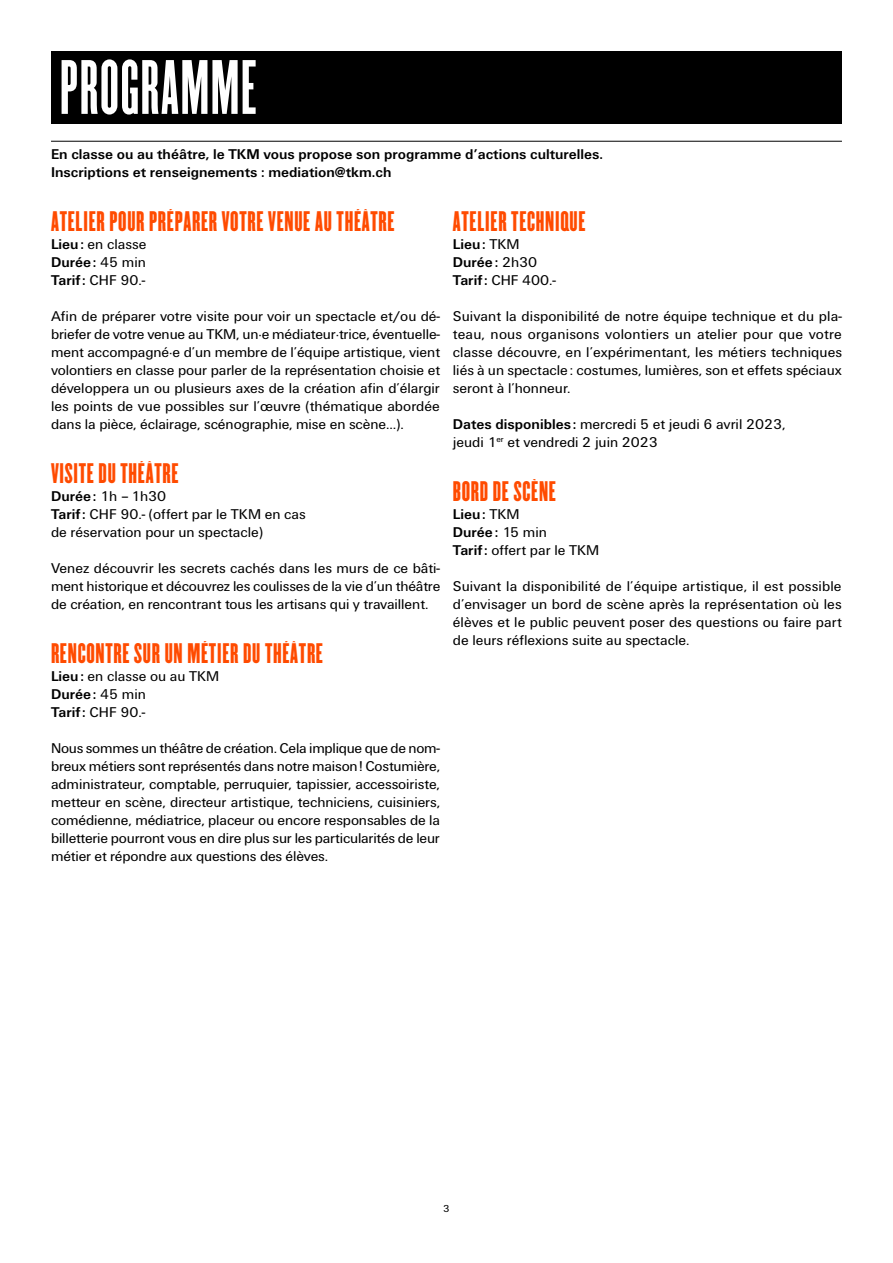
<style>
.page{position:relative;width:893px;height:1263px;background:#fff}
.page>*{position:absolute;margin:0;border:0;box-sizing:border-box;transform-origin:0 0}
.t1{font:67.2px "TKM Champion Bantamweight Accents Bantamweight Accents";letter-spacing:.03em;color:#fff}
.t2{font:24.75px "TKM Champion Featherweight Accents Featherweight Accents";letter-spacing:.03em;color:#ff4b00}
.t3{font:14.7px/18px "Unitus T";color:#000;text-align:justify}
.t4{font:700 14.7px/18px "Unitus T";color:#000}
.t5{font:10.5px "Unitus T";color:#000}
.s1{font-weight:700}
.s2{font-weight:400}
</style>
<div class="page">
<hr style="left:51px;top:141px;width:791px;height:1px;background:#000">
<div style="left:51px;top:51px;width:791px;height:72px;background:#000"></div>
<h1 class="t1" style="left:60px;top:47px;width:198px">PROGRAMME</h1>
<p class="t4" style="left:51px;top:145px;width:553px">En classe ou au théâtre, le TKM vous propose son programme d’actions culturelles.<br>Inscriptions et renseignements : mediation@tkm.ch</p>
<h2 class="t2" style="left:51px;top:206px;width:345px">ATELIER POUR PRÉPARER VOTRE VENUE AU THÉÂTRE</h2>
<p class="t3" style="left:51px;top:235px;width:97px"><span class="s1">Lieu:</span> en classe <span class="s1">Durée:</span> 45 min <span class="s1">Tarif:</span> CHF 90.-</p>
<p class="t3" style="left:51px;top:307px;width:391px">Afin de préparer votre visite pour voir un spectacle et/ou dé&shy;briefer de votre venue au TKM, un·e médiateur·trice, éventuelle&shy;ment accompagné·e d’un membre de l’équipe artistique, vient volontiers en classe pour parler de la représentation choisie et développera un ou plusieurs axes de la création afin d’élargir les points de vue possibles sur l’œuvre (thématique abordée dans la pièce, éclairage, scénographie, mise en scène…).</p>
<h2 class="t2" style="left:51px;top:458px;width:129px">VISITE DU THÉÂTRE</h2>
<p class="t3" style="left:51px;top:487px;width:256px;text-align:left"><span class="s1">Durée:</span> 1h – 1h30<br><span class="s1">Tarif:</span> CHF 90.- (offert par le TKM en cas de réservation pour un spectacle)</p>
<p class="t3" style="left:51px;top:559px;width:391px">Venez découvrir les secrets cachés dans les murs de ce bâti&shy;ment historique et découvrez les coulisses de la vie d’un théâtre de création, en rencontrant tous les artisans qui y travaillent.</p>
<h2 class="t2" style="left:51px;top:638px;width:274px">RENCONTRE SUR UN MÉTIER DU THÉÂTRE</h2>
<p class="t3" style="left:51px;top:667px;width:170px;text-align:left"><span class="s1">Lieu:</span> en classe ou au TKM<br><span class="s1">Durée:</span> 45 min<br><span class="s1">Tarif:</span> CHF 90.-</p>
<p class="t3" style="left:51px;top:739px;width:391px">Nous sommes un théâtre de création. Cela implique que de nom&shy;breux métiers sont représentés dans notre maison! Costumière, administrateur, comptable, perruquier, tapissier, accessoiriste, metteur en scène, directeur artistique, techniciens, cuisiniers, comédienne, médiatrice, placeur ou encore responsables de la billetterie pourront vous en dire plus sur les particularités de leur métier et répondre aux questions des élèves.</p>
<h2 class="t2" style="left:453px;top:206px;width:134px">ATELIER TECHNIQUE</h2>
<p class="t4" style="left:453px;top:235px;width:105px">Lieu: <span class="s2">TKM<br></span>Durée: <span class="s2">2h30<br></span>Tarif: <span class="s2">CHF 400.-</span></p>
<p class="t3" style="left:453px;top:307px;width:391px">Suivant la disponibilité de notre équipe technique et du pla&shy;teau, nous organisons volontiers un atelier pour que votre classe découvre, en l’expérimentant, les métiers techniques liés à un spectacle: costumes, lumières, son et effets spéciaux seront à l’honneur.</p>
<p class="t3" style="left:453px;top:415px;width:334px"><span class="s1">Dates disponibles :</span> mercredi 5 et jeudi 6 avril 2023, jeudi 1<sup>er</sup> et vendredi 2 juin 2023</p>
<h2 class="t2" style="left:453px;top:476px;width:105px">BORD DE SCÈNE</h2>
<p class="t3" style="left:453px;top:505px;width:148px;text-align:left"><span class="s1">Lieu:</span> TKM<br><span class="s1">Durée:</span> 15 min<br><span class="s1">Tarif:</span> offert par le TKM</p>
<p class="t3" style="left:453px;top:577px;width:390px">Suivant la disponibilité de l’équipe artistique, il est possible d’envisager un bord de scène après la représentation où les élèves et le public peuvent poser des questions ou faire part de leurs réflexions suite au spectacle.</p>
<p class="t5" style="left:443px;top:1202px;width:8px">3</p>
</div>
